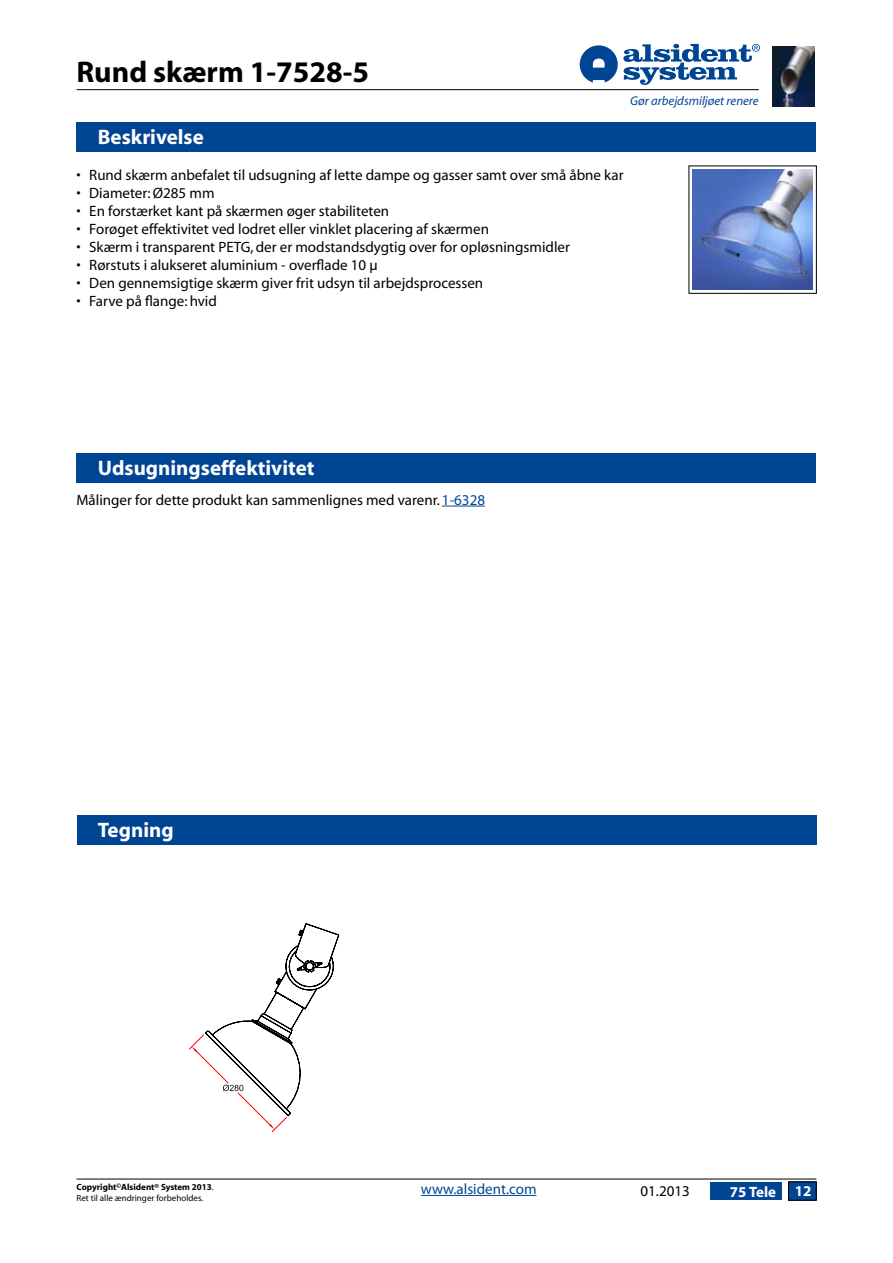
<style>
.page{position:relative;width:893px;height:1263px;background:#fff}
.page>*{position:absolute;margin:0;border:0;box-sizing:border-box;transform-origin:0 0}
.t1{font:700 30px "Myriad";color:#000}
.t2{font:700 21px "Myriad";color:#fff}
.t3{font:15px/18px "Myriad";color:#000}
.t4{font:15px "Myriad";color:#004695}
.t5{font:700 15px "Myriad";color:#fff}
.t6{font:italic 12.75px "Myriad";color:#004494}
.t7{font:9px/10.5px "Myriad";color:#000}
.s1{color:#004695}
.s2{font-weight:700}
</style>
<div class="page">
<img style="left:772px;top:47px;width:43px;height:60px">
<hr style="left:77px;top:89px;width:682px;height:1px;background:#000">
<svg style="left:580px;top:44px;width:180px;height:41px"></svg>
<hr style="left:77px;top:1179px;width:739px;height:1px;background:#000">
<div style="left:788px;top:1182px;width:28px;height:18px;background:#004695"></div>
<hr style="left:421px;top:1195px;width:115px;height:1px;background:#004695">
<img style="left:693px;top:169px;width:120px;height:120px">
<svg style="left:205px;top:923px;width:134px;height:210px"></svg>
<svg style="left:189px;top:1034px;width:98px;height:98px"></svg>
<div style="left:710px;top:1182px;width:71px;height:18px;background:#004494"></div>
<div style="left:77px;top:122px;width:739px;height:29px;background:#004494"></div>
<div style="left:77px;top:453px;width:739px;height:30px;background:#004494"></div>
<div style="left:77px;top:815px;width:739px;height:29px;background:#004494"></div>
<hr style="left:442px;top:506px;width:43px;height:1px;background:#004695">
<h1 class="t1" style="left:77px;top:56px;width:294px">Rund skærm 1-7528-5</h1>
<h2 class="t2" style="left:98px;top:126px;width:108px">Beskrivelse</h2>
<p class="t6" style="left:630px;top:94px;width:130px">Gør arbejdsmiljøet renere</p>
<p class="t3" style="left:77px;top:167px;width:6px;text-align:justify">• • • • • • • •</p>
<p class="t3" style="left:89px;top:167px;width:536px">Rund skærm anbefalet til udsugning af lette dampe og gasser samt over små åbne kar Diameter: Ø285 mm<br>En forstærket kant på skærmen øger stabiliteten<br>Forøget effektivitet ved lodret eller vinklet placering af skærmen<br>Skærm i transparent PETG, der er modstandsdygtig over for opløsningsmidler Rørstuts i alukseret aluminium - overflade 10 µ<br>Den gennemsigtige skærm giver frit udsyn til arbejdsprocessen<br>Farve på flange: hvid</p>
<h2 class="t2" style="left:98px;top:458px;width:218px">Udsugningseffektivitet</h2>
<p class="t3" style="left:77px;top:491px;width:410px">Målinger for dette produkt kan sammenlignes med varenr. <span class="s1">1-6328</span></p>
<h2 class="t2" style="left:98px;top:819px;width:77px">Tegning</h2>
<p class="t7" style="left:77px;top:1182px;width:139px"><span class="s2">Copyright</span><sup>©</sup><span class="s2">Alsident® System 2013</span>.<br>Ret til alle ændringer forbeholdes.</p>
<p class="t4" style="left:421px;top:1181px;width:117px">www.alsident.com</p>
<p class="t3" style="left:641px;top:1183px;width:51px">01.2013</p>
<p class="t5" style="left:730px;top:1184px;width:48px">75 Tele</p>
<p class="t5" style="left:795px;top:1183px;width:18px">12</p>
</div>
